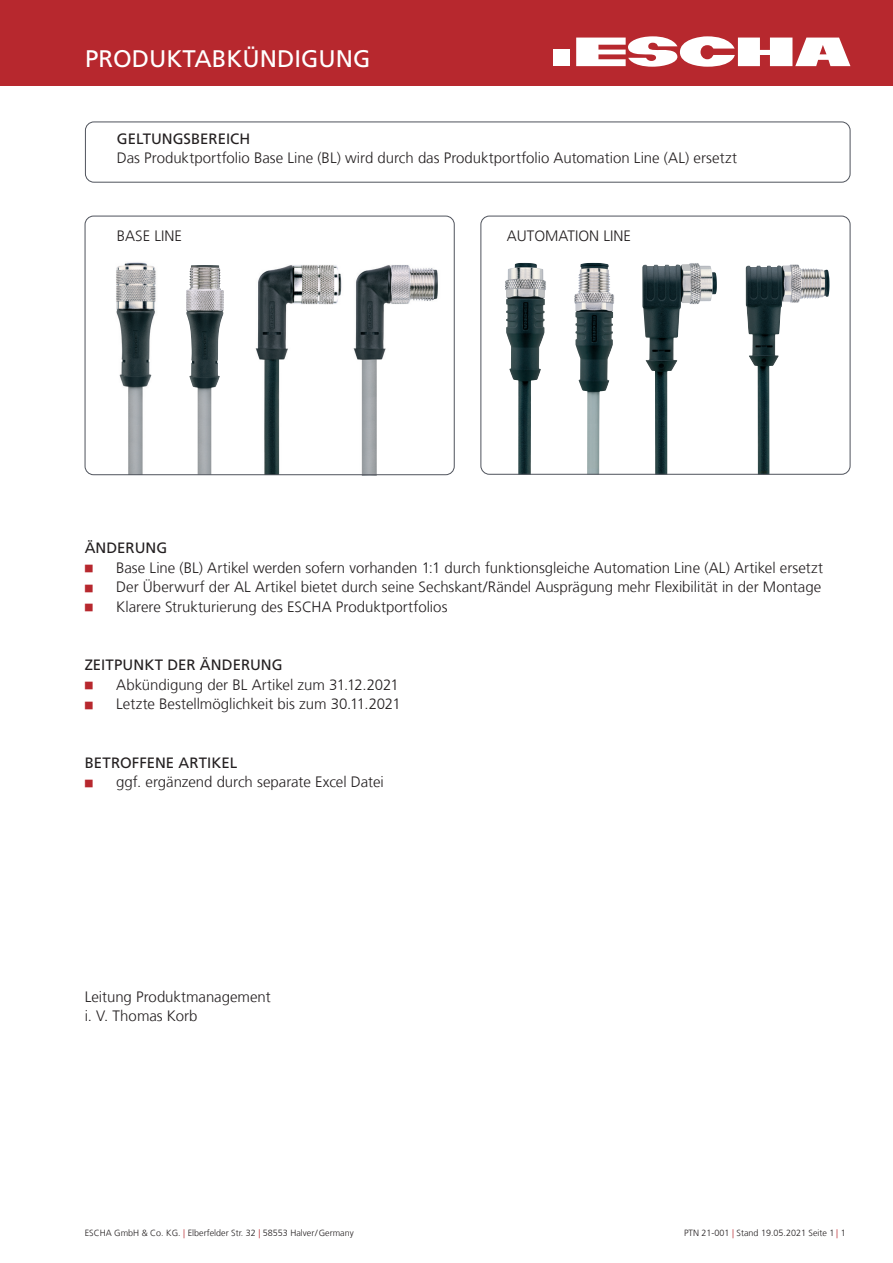
<style>
.page{position:relative;width:893px;height:1263px;background:#fff}
.page>*{position:absolute;margin:0;border:0;box-sizing:border-box;transform-origin:0 0}
.t1{font:24px "Frutiger LT Com";color:#fff}
.t2{font:300 15px/19.5px "Frutiger LT Com";color:#231f20}
.t3{font:15px "Frutiger LT Com";color:#231f20}
.t4{font:300 9px "Frutiger LT Com";color:#231f20}
.s1{color:#b7282e}
</style>
<div class="page">
<div style="left:0;top:0;width:893px;height:85px;background:#b7282e"></div>
<div style="left:553px;top:50px;width:16px;height:16px;background:#fff"></div>
<svg style="left:576px;top:36px;width:274px;height:31px"></svg>
<div style="left:85px;top:122px;width:765px;height:61px;border:1px solid #4f535c;border-radius:9px"></div>
<img style="left:116px;top:262px;width:40px;height:211px">
<img style="left:186px;top:265px;width:38px;height:208px">
<img style="left:255px;top:265px;width:87px;height:208px">
<img style="left:353px;top:265px;width:85px;height:208px">
<img style="left:505px;top:263px;width:41px;height:210px">
<img style="left:574px;top:263px;width:40px;height:210px">
<img style="left:642px;top:263px;width:75px;height:210px">
<img style="left:746px;top:264px;width:83px;height:209px">
<div style="left:85px;top:216px;width:370px;height:259px;border:1px solid #4f535c;border-radius:9px"></div>
<div style="left:480px;top:216px;width:370px;height:259px;border:1px solid #4f535c;border-radius:9px"></div>
<h1 class="t1" style="left:85px;top:44px;width:287px">PRODUKTABKÜNDIGUNG</h1>
<p class="t3" style="left:117px;top:130px;width:135px">GELTUNGSBEREICH</p>
<p class="t2" style="left:117px;top:148px;width:622px">Das Produktportfolio Base Line (BL) wird durch das Produktportfolio Automation Line (AL) ersetzt</p>
<p class="t2" style="left:117px;top:226px;width:67px">BASE LINE</p>
<p class="t2" style="left:507px;top:226px;width:125px">AUTOMATION LINE</p>
<p class="t3" style="left:85px;top:539px;width:84px">ÄNDERUNG</p>
<p class="t2" style="left:85px;top:558px;width:740px"><span class="s1">■</span> Base Line (BL) Artikel werden sofern vorhanden 1:1 durch funktionsgleiche Automation Line (AL) Artikel ersetzt</p>
<p class="t2" style="left:85px;top:577px;width:738px"><span class="s1">■</span> Der Überwurf der AL Artikel bietet durch seine Sechskant/Rändel Ausprägung mehr Flexibilität in der Montage</p>
<p class="t2" style="left:85px;top:597px;width:364px"><span class="s1">■</span> Klarere Strukturierung des ESCHA Produktportfolios</p>
<p class="t3" style="left:85px;top:656px;width:200px">ZEITPUNKT DER ÄNDERUNG</p>
<p class="t2" style="left:85px;top:675px;width:316px"><span class="s1">■</span> Abkündigung der BL Artikel zum 31.12.2021</p>
<p class="t2" style="left:85px;top:694px;width:318px"><span class="s1">■</span> Letzte Bestellmöglichkeit bis zum 30.11.2021</p>
<p class="t3" style="left:85px;top:754px;width:154px">BETROFFENE ARTIKEL</p>
<p class="t2" style="left:85px;top:772px;width:301px"><span class="s1">■</span> ggf. ergänzend durch separate Excel Datei</p>
<p class="t2" style="left:85px;top:987px;width:188px">Leitung Produktmanagement i. V. Thomas Korb</p>
<p class="t4" style="left:85px;top:1227px;width:271px">ESCHA GmbH &amp; Co. KG. <span class="s1">|</span> Elberfelder Str. 32 <span class="s1">|</span> 58553 Halver/Germany</p>
<p class="t4" style="left:684px;top:1227px;width:163px">PTN 21-001 <span class="s1">|</span> Stand 19.05.2021 Seite 1 <span class="s1">|</span> 1</p>
</div>
